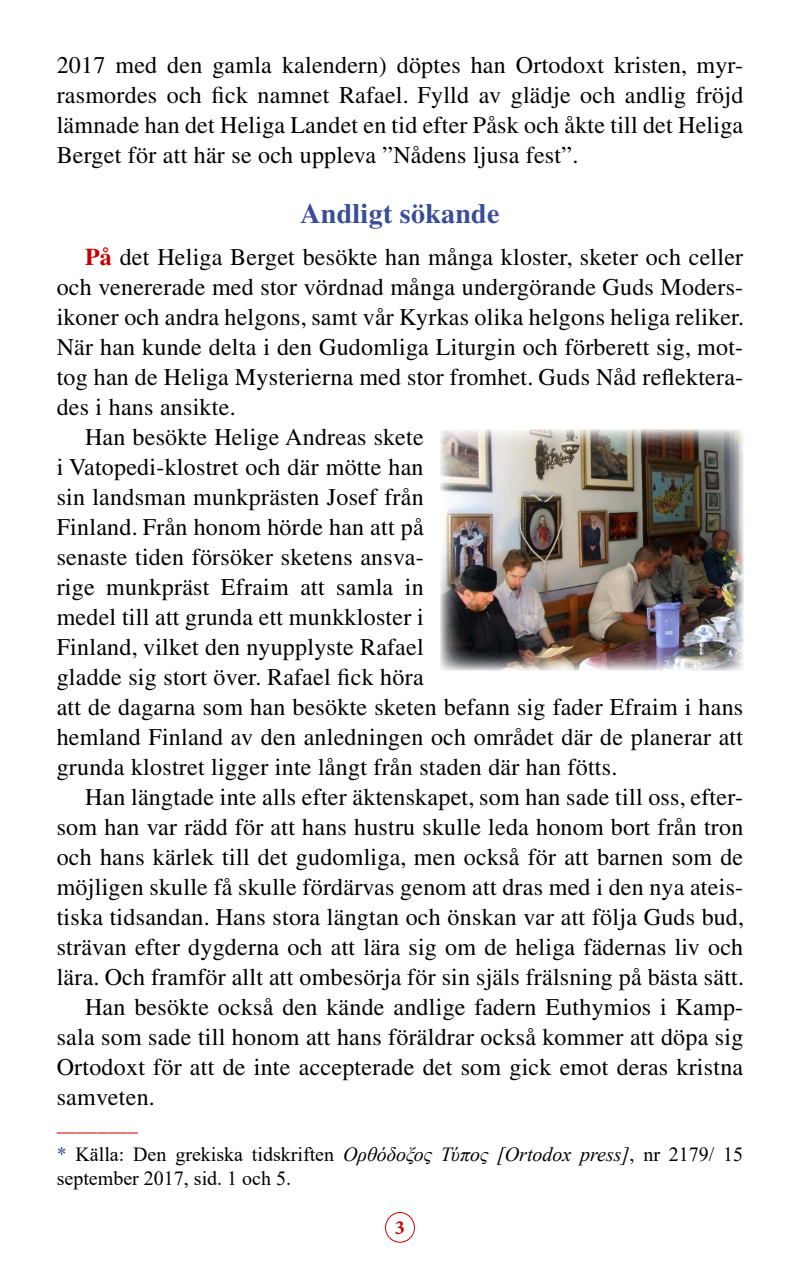
<style>
.page{position:relative;width:800px;height:1270px;background:#fff}
.page>*{position:absolute;margin:0;border:0;box-sizing:border-box;transform-origin:0 0}
.t1{font:700 28px "CTOS Times Pro";letter-spacing:.01em;color:#3a4d98}
.t2{font:24px/30px "CTOS Times Pro";letter-spacing:.01em;color:#000;text-align:justify}
.No_Spacing{font:20px/24px "Times New Roman";color:#000}
.t3{font:20px "CTOS Times Pro";color:#c80000}
.t4{font:700 20px "Minion Pro";color:#c80000}
.s1{font-weight:700;color:#c80000}
.s2{color:#3a4d98}
.s3{font-style:italic}
</style>
<div class="page">
<div style="left:385px;top:1212px;width:30px;height:30px;border:1px solid #c80000;border-radius:50%"></div>
<img style="left:441px;top:429px;width:302px;height:242px">
<p class="t2" style="left:57px;top:49px;width:688px">2017 med den gamla kalendern) döptes han Ortodoxt kristen, myr&shy;rasmordes och fick namnet Rafael. Fylld av glädje och andlig fröjd lämnade han det Heliga Landet en tid efter Påsk och åkte till det Heliga Berget för att här se och uppleva ”Nådens ljusa fest”.</p>
<p class="t1" style="left:300px;top:189px;width:201px">Andligt sökande</p>
<p class="t2" style="left:57px;top:240px;width:689px;text-indent:28px"><span class="s1">På</span> det Heliga Berget besökte han många kloster, sketer och celler och venererade med stor vördnad många undergörande Guds Moders&shy;ikoner och andra helgons, samt vår Kyrkas olika helgons heliga reliker.<br>När han kunde delta i den Gudomliga Liturgin och förberett sig, mot&shy;tog han de Heliga Mysterierna med stor fromhet. Guds Nåd reflektera&shy;des i hans ansikte.</p>
<p class="t2" style="left:57px;top:420px;width:688px;text-align:left;text-indent:28px">Han besökte Helige Andreas skete<br>i Vatopedi-klostret och där mötte han<br>sin landsman munkprästen Josef från<br>Finland. Från honom hörde han att på<br>senaste tiden försöker sketens ansva-<br>rige munkpräst Efraim att samla in<br>medel till att grunda ett munkkloster i<br>Finland, vilket den nyupplyste Rafael<br>gladde sig stort över. Rafael fick höra<br>att de dagarna som han besökte sketen befann sig fader Efraim i hans hemland Finland av den anledningen och området där de planerar att grunda klostret ligger inte långt från staden där han fötts.</p>
<p class="t2" style="left:57px;top:780px;width:689px;text-indent:28px">Han längtade inte alls efter äktenskapet, som han sade till oss, efter&shy;som han var rädd för att hans hustru skulle leda honom bort från tron och hans kärlek till det gudomliga, men också för att barnen som de möjligen skulle få skulle fördärvas genom att dras med i den nya ateis&shy;tiska tidsandan. Hans stora längtan och önskan var att följa Guds bud, strävan efter dygderna och att lära sig om de heliga fädernas liv och lära. Och framför allt att ombesörja för sin själs frälsning på bästa sätt.</p>
<p class="t2" style="left:57px;top:990px;width:688px;text-indent:28px">Han besökte också den kände andlige fadern Euthymios i Kamp&shy;sala som sade till honom att hans föräldrar också kommer att döpa sig Ortodoxt för att de inte accepterade det som gick emot deras kristna samveten.</p>
<p class="t3" style="left:57px;top:1107px;width:83px">________</p>
<p class="No_Spacing" style="left:57px;top:1141px;width:688px"><span class="s2">*</span> Källa: Den grekiska tidskriften <span class="s3">Ορθόδοξος Τύπος [Ortodox press]</span>, nr 2179/ 15 september 2017, sid. 1 och 5.</p>
<p class="t4" style="left:395px;top:1214px;width:11px">3</p>
</div>
